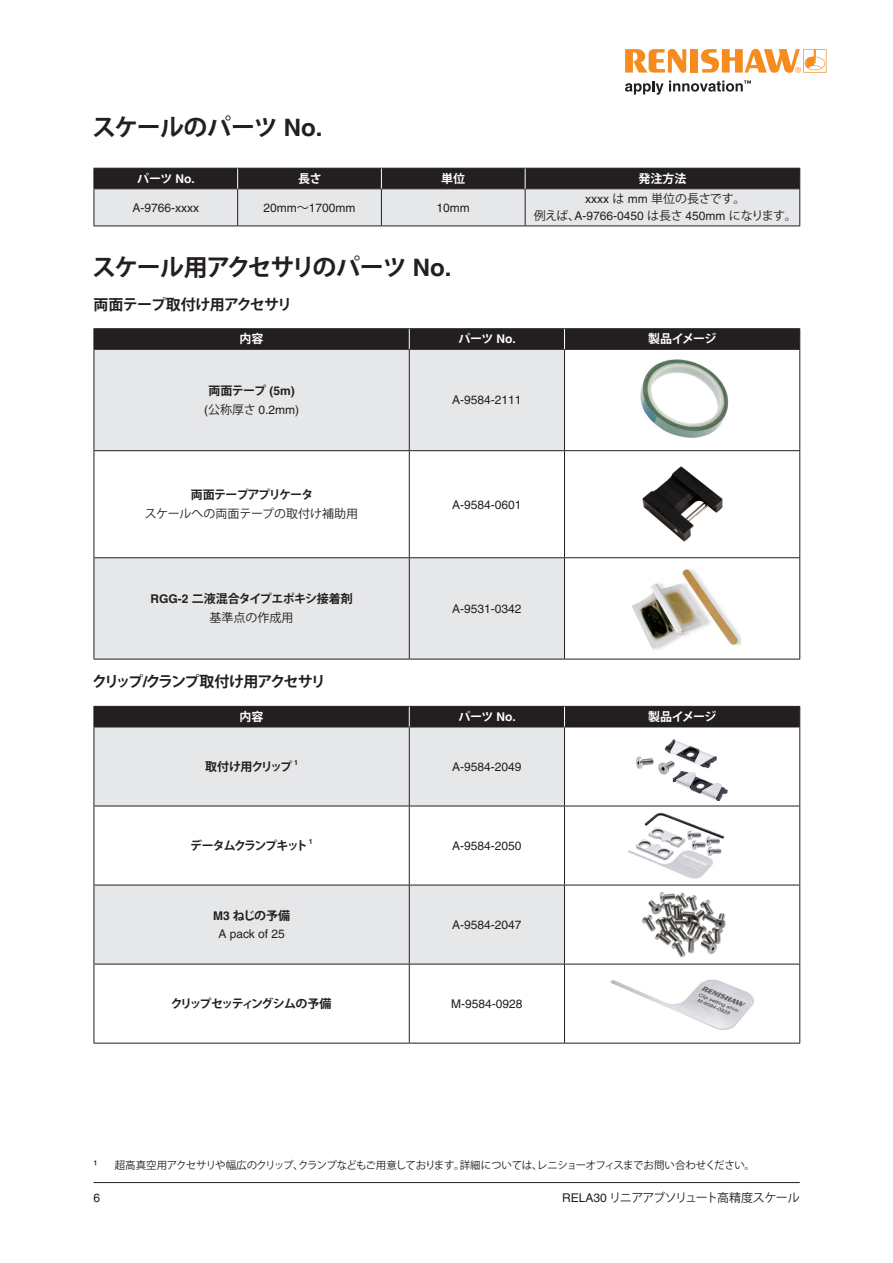
<style>
.page{position:relative;width:893px;height:1263px;background:#fff}
.page>*{position:absolute;margin:0;border:0;box-sizing:border-box;transform-origin:0 0}
.Heading_1__16pt_bold{font:700 24px "Koz Go Std";letter-spacing:-.05em;color:#231f20}
.Heading_1__16pt_bold-2{font:700 24px "Koz Go Std";letter-spacing:-.03em;color:#231f20}
._10pt_Body_Text_Bold{font:700 15px "Koz Go Std";letter-spacing:-.13em;color:#231f20}
._10pt_Body_Text_Bold-2{font:700 15px "Koz Go Std";letter-spacing:-.06em;color:#231f20}
.Table_body_text_centred{font:12px "Helvetica LT Pro";color:#231f20}
.Figure_annotation_centred{font:12px/16.5px "Helvetica LT Pro";color:#231f20;text-align:center}
.Inside_Table_header_centred{font:700 12px "Koz Go Std";letter-spacing:-.04em;color:#fff}
.Table_body_text_centred-2{font:700 12px "Koz Go Std";letter-spacing:-.07em;color:#231f20}
.Table_body_text_centred-3{font:12px "Koz Go Std";letter-spacing:-.01em;color:#231f20}
.Table_body_text_centred-4{font:12px "Koz Go Std";letter-spacing:-.06em;color:#231f20}
.Table_body_text_centred-5{font:700 12px "Koz Go Std";letter-spacing:-.04em;color:#231f20}
.Table_body_text_centred-6{font:700 12px "Koz Go Std";letter-spacing:-.13em;color:#231f20}
.Table_body_text_centred-7{font:700 12px "Koz Go Std";letter-spacing:-.12em;color:#231f20}
.Table_body_text_centred-8{font:700 12px "Koz Go Std";letter-spacing:-.09em;color:#231f20}
.Footnote{font:12px "Helvetica LT Pro";color:#231f20}
.Footnote-2{font:10.5px "Koz Go Std";letter-spacing:-.04em;color:#231f20}
.Table_body_text_centred-9{font:700 7.05px "Helvetica LT Pro";color:#231f20}
.s1{font-family:"Helvetica LT Pro"}
.s2{font-family:"Koz Go Std"}
</style>
<div class="page">
<hr style="left:94px;top:1182px;width:706px;height:1px;background:#231f20">
<hr style="left:94px;top:226px;width:144px;height:1px;background:#231f20">
<hr style="left:238px;top:226px;width:143px;height:1px;background:#231f20">
<hr style="left:381px;top:226px;width:144px;height:1px;background:#231f20">
<hr style="left:525px;top:226px;width:275px;height:1px;background:#231f20">
<svg style="left:94px;top:168px;width:706px;height:58px;background:#9c9b9d"></svg>
<div style="left:95px;top:350px;width:469px;height:309px;background:#e6e7e9"></div>
<svg style="left:95px;top:451px;width:469px;height:106px"></svg>
<hr style="left:94px;top:328px;width:315px;height:1px;background:#231f20">
<hr style="left:409px;top:328px;width:155px;height:1px;background:#231f20">
<hr style="left:564px;top:328px;width:236px;height:1px;background:#231f20">
<hr style="left:94px;top:349px;width:315px;height:1px;background:#231f20">
<hr style="left:409px;top:349px;width:155px;height:1px;background:#231f20">
<hr style="left:564px;top:349px;width:236px;height:1px;background:#231f20">
<hr style="left:94px;top:350px;width:1px;height:100px;background:#231f20">
<hr style="left:409px;top:350px;width:1px;height:100px;background:#231f20">
<hr style="left:564px;top:350px;width:1px;height:100px;background:#231f20">
<hr style="left:799px;top:350px;width:1px;height:100px;background:#231f20">
<hr style="left:94px;top:450px;width:315px;height:1px;background:#231f20">
<hr style="left:94px;top:451px;width:1px;height:106px;background:#231f20">
<hr style="left:409px;top:450px;width:155px;height:1px;background:#231f20">
<hr style="left:409px;top:451px;width:1px;height:106px;background:#231f20">
<hr style="left:564px;top:450px;width:236px;height:1px;background:#231f20">
<hr style="left:564px;top:451px;width:1px;height:106px;background:#231f20">
<hr style="left:799px;top:451px;width:1px;height:106px;background:#231f20">
<hr style="left:94px;top:557px;width:315px;height:1px;background:#231f20">
<hr style="left:94px;top:558px;width:1px;height:101px;background:#231f20">
<hr style="left:409px;top:557px;width:155px;height:1px;background:#231f20">
<hr style="left:409px;top:558px;width:1px;height:101px;background:#231f20">
<hr style="left:564px;top:557px;width:236px;height:1px;background:#231f20">
<hr style="left:564px;top:558px;width:1px;height:101px;background:#231f20">
<hr style="left:799px;top:558px;width:1px;height:101px;background:#231f20">
<hr style="left:94px;top:659px;width:315px;height:1px;background:#231f20">
<hr style="left:409px;top:659px;width:155px;height:1px;background:#231f20">
<hr style="left:564px;top:659px;width:236px;height:1px;background:#231f20">
<div style="left:94px;top:329px;width:706px;height:20px;background:#231f20"></div>
<img style="left:640px;top:359px;width:89px;height:79px">
<img style="left:632px;top:569px;width:109px;height:81px">
<div style="left:95px;top:728px;width:469px;height:78px;background:#e6e7e9"></div>
<svg style="left:95px;top:807px;width:469px;height:236px"></svg>
<hr style="left:94px;top:727px;width:315px;height:1px;background:#231f20">
<hr style="left:409px;top:727px;width:155px;height:1px;background:#231f20">
<hr style="left:564px;top:727px;width:236px;height:1px;background:#231f20">
<hr style="left:94px;top:727px;width:1px;height:79px;background:#231f20">
<hr style="left:409px;top:727px;width:1px;height:79px;background:#231f20">
<hr style="left:564px;top:727px;width:1px;height:79px;background:#231f20">
<hr style="left:799px;top:727px;width:1px;height:79px;background:#231f20">
<hr style="left:94px;top:806px;width:315px;height:1px;background:#231f20">
<hr style="left:94px;top:806px;width:1px;height:79px;background:#231f20">
<hr style="left:409px;top:806px;width:155px;height:1px;background:#231f20">
<hr style="left:409px;top:806px;width:1px;height:79px;background:#231f20">
<hr style="left:564px;top:806px;width:236px;height:1px;background:#231f20">
<hr style="left:564px;top:806px;width:1px;height:79px;background:#231f20">
<hr style="left:799px;top:806px;width:1px;height:79px;background:#231f20">
<hr style="left:94px;top:885px;width:315px;height:1px;background:#231f20">
<hr style="left:94px;top:885px;width:1px;height:79px;background:#231f20">
<hr style="left:409px;top:885px;width:155px;height:1px;background:#231f20">
<hr style="left:409px;top:885px;width:1px;height:79px;background:#231f20">
<hr style="left:564px;top:885px;width:236px;height:1px;background:#231f20">
<hr style="left:564px;top:885px;width:1px;height:79px;background:#231f20">
<hr style="left:799px;top:885px;width:1px;height:79px;background:#231f20">
<hr style="left:94px;top:964px;width:315px;height:1px;background:#231f20">
<hr style="left:94px;top:964px;width:1px;height:79px;background:#231f20">
<hr style="left:409px;top:964px;width:155px;height:1px;background:#231f20">
<hr style="left:409px;top:964px;width:1px;height:79px;background:#231f20">
<hr style="left:564px;top:964px;width:236px;height:1px;background:#231f20">
<hr style="left:564px;top:964px;width:1px;height:79px;background:#231f20">
<hr style="left:799px;top:964px;width:1px;height:79px;background:#231f20">
<hr style="left:94px;top:1043px;width:315px;height:1px;background:#231f20">
<hr style="left:409px;top:1043px;width:155px;height:1px;background:#231f20">
<hr style="left:564px;top:1043px;width:236px;height:1px;background:#231f20">
<div style="left:94px;top:706px;width:706px;height:21px;background:#231f20"></div>
<img style="left:636px;top:739px;width:92px;height:61px">
<img style="left:628px;top:812px;width:97px;height:67px">
<img style="left:641px;top:892px;width:85px;height:66px">
<img style="left:610px;top:979px;width:144px;height:51px">
<img style="left:642px;top:466px;width:81px;height:76px">
<svg style="left:625px;top:49px;width:61px;height:24px"></svg>
<div style="left:690px;top:49px;width:8px;height:24px;background:#f68c1f"></div>
<svg style="left:701px;top:49px;width:125px;height:24px"></svg>
<svg style="left:625px;top:80px;width:126px;height:15px"></svg>
<p class="Heading_1__16pt_bold-2" style="left:92px;top:112px;width:232px">スケールのパーツ <span class="s1">No.</span></p>
<p class="Inside_Table_header_centred" style="left:137px;top:171px;width:59px">パーツ <span class="s1">No.</span></p>
<p class="Inside_Table_header_centred" style="left:298px;top:171px;width:25px">長さ</p>
<p class="Inside_Table_header_centred" style="left:441px;top:171px;width:25px">単位</p>
<p class="Inside_Table_header_centred" style="left:638px;top:171px;width:49px">発注方法</p>
<p class="Figure_annotation_centred" style="left:132px;top:199px;width:68px">A-9766-xxxx</p>
<p class="Figure_annotation_centred" style="left:264px;top:199px;width:94px">20mm<span class="s2">～</span>1700mm</p>
<p class="Figure_annotation_centred" style="left:437px;top:199px;width:35px">10mm</p>
<p class="Figure_annotation_centred" style="left:534px;top:191px;width:264px">xxxx <span class="s2">は</span> mm <span class="s2">単位の長さです。<br>例えば、</span>A-9766-0450 <span class="s2">は長さ</span> 450mm <span class="s2">になります。</span></p>
<p class="Heading_1__16pt_bold" style="left:92px;top:252px;width:361px">スケール用アクセサリのパーツ <span class="s1">No.</span></p>
<p class="_10pt_Body_Text_Bold-2" style="left:94px;top:294px;width:200px">両面テープ取付け用アクセサリ</p>
<p class="Inside_Table_header_centred" style="left:240px;top:331px;width:25px">内容</p>
<p class="Inside_Table_header_centred" style="left:458px;top:331px;width:59px">パーツ <span class="s1">No.</span></p>
<p class="Inside_Table_header_centred" style="left:648px;top:331px;width:70px">製品イメージ</p>
<p class="Table_body_text_centred-2" style="left:208px;top:383px;width:88px">両面テープ <span class="s1">(5m)</span></p>
<p class="Table_body_text_centred" style="left:204px;top:402px;width:97px">(<span class="s2">公称厚さ</span> 0.2mm)</p>
<p class="Table_body_text_centred" style="left:452px;top:393px;width:71px">A-9584-2111</p>
<p class="Table_body_text_centred-2" style="left:191px;top:487px;width:124px">両面テープアプリケータ</p>
<p class="Table_body_text_centred-3" style="left:145px;top:506px;width:215px">スケールへの両面テープの取付け補助用</p>
<p class="Table_body_text_centred-5" style="left:150px;top:591px;width:204px"><span class="s1">RGG-2</span> 二液混合タイプエポキシ接着剤</p>
<p class="Table_body_text_centred-3" style="left:210px;top:610px;width:85px">基準点の作成用</p>
<p class="Table_body_text_centred" style="left:452px;top:497px;width:71px">A-9584-0601</p>
<p class="Table_body_text_centred" style="left:452px;top:601px;width:71px">A-9531-0342</p>
<p class="_10pt_Body_Text_Bold" style="left:92px;top:672px;width:235px">クリップ<span class="s1">/</span>クランプ取付け用アクセサリ</p>
<p class="Inside_Table_header_centred" style="left:240px;top:709px;width:25px">内容</p>
<p class="Inside_Table_header_centred" style="left:458px;top:709px;width:59px">パーツ <span class="s1">No.</span></p>
<p class="Inside_Table_header_centred" style="left:648px;top:709px;width:70px">製品イメージ</p>
<p class="Table_body_text_centred-8" style="left:205px;top:759px;width:88px">取付け用クリップ</p>
<p class="Table_body_text_centred-9" style="left:294px;top:758px;width:5px">1</p>
<p class="Table_body_text_centred" style="left:452px;top:760px;width:71px">A-9584-2049</p>
<p class="Table_body_text_centred-7" style="left:190px;top:838px;width:119px">データムクランプキット</p>
<p class="Table_body_text_centred-9" style="left:309px;top:837px;width:5px">1</p>
<p class="Table_body_text_centred" style="left:452px;top:839px;width:71px">A-9584-2050</p>
<p class="Table_body_text_centred-2" style="left:213px;top:907px;width:79px"><span class="s1">M3</span> ねじの予備</p>
<p class="Table_body_text_centred" style="left:218px;top:927px;width:68px">A pack of 25</p>
<p class="Table_body_text_centred" style="left:452px;top:918px;width:71px">A-9584-2047</p>
<p class="Table_body_text_centred-6" style="left:171px;top:996px;width:162px">クリップセッティングシムの予備</p>
<p class="Table_body_text_centred" style="left:451px;top:997px;width:73px">M-9584-0928</p>
<p class="Footnote" style="left:94px;top:1158px;width:5px">¹</p>
<p class="Footnote-2" style="left:115px;top:1159px;width:642px">超高真空用アクセサリや幅広のクリップ、クランプなどもご用意しております。詳細については、レニショーオフィスまでお問い合わせください。</p>
<p class="Figure_annotation_centred" style="left:94px;top:1189px;width:8px">6</p>
<p class="Table_body_text_centred-4" style="left:562px;top:1190px;width:239px"><span class="s1">RELA30</span> リニアアブソリュート高精度スケール</p>
</div>
